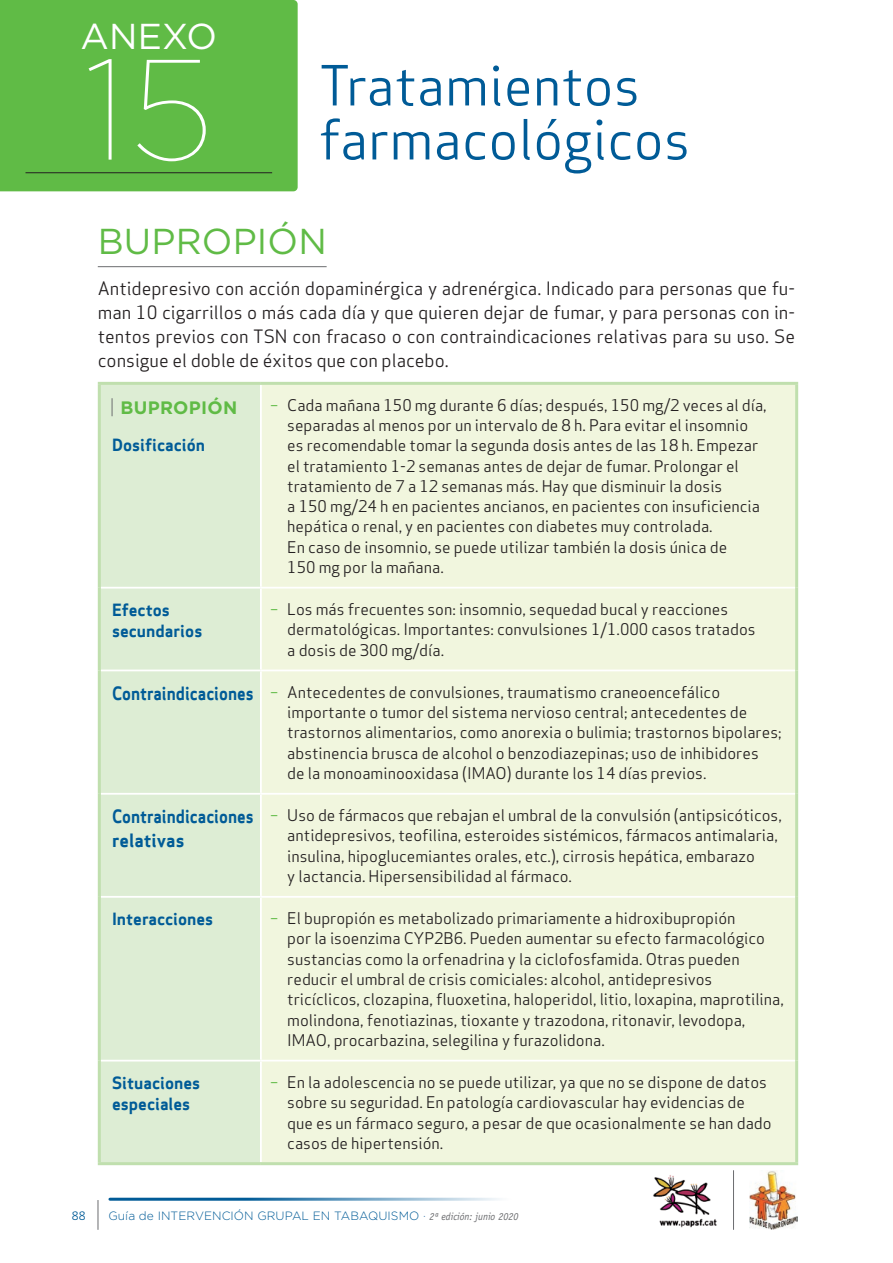
<style>
.page{position:relative;width:893px;height:1263px;background:#fff}
.page>*{position:absolute;margin:0;border:0;box-sizing:border-box;transform-origin:0 0}
.t1{font:100 142.5px "Gotham";color:#fff}
.t2{font:54px/54px "Apex Sans Book T";color:#005b97}
.t3{font:36px "Gotham";letter-spacing:.005em;color:#60bb46}
.t4{font:36px "Gotham";letter-spacing:.005em;color:#fff}
.t5{font:18px/24px "Apex Sans Book T";color:#231f20;text-align:justify}
.t6{font:18px/24px "Apex Sans Bold T";color:#005b97;scale:.9 1}
.t7{font:700 18px "Gotham";letter-spacing:.015em;color:#60bb46}
.t8{font:16.5px/21px "Apex Sans Bold T";color:#005b97}
.t9{font:15.75px/20.2px "Apex Sans Book T";color:#231f20}
.t10{font:300 12.3px "Frutiger";color:#005b97}
.t11{font:300 12px "Gotham";letter-spacing:.005em;color:#005b97}
.s1{color:#60bb46}
.s2{font-family:"Apex Sans Bold T";font-size:18px;color:#005b97}
.s3{color:#3775aa}
.s4{font-family:"Officina Sans Std";font-weight:400;font-style:italic;font-size:10.5px;color:#6c6d70}
</style>
<div class="page">
<hr style="left:98px;top:1200px;width:1px;height:30px;background:#6c6d70">
<hr style="left:110px;top:1198px;width:401px;height:3px;background:#005b97">
<img style="left:653px;top:1175px;width:64px;height:53px">
<hr style="left:733px;top:1170px;width:1px;height:60px;background:#6c6d70">
<img style="left:749px;top:1171px;width:48px;height:58px">
<div style="left:0;top:0;width:298px;height:191px;background:#60bb46"></div>
<hr style="left:26px;top:172px;width:246px;height:1px;background:#231f20">
<hr style="left:98px;top:266px;width:229px;height:1px;background:#6c6d70">
<div style="left:101px;top:385px;width:159px;height:777px;background:#ddedd4"></div>
<div style="left:262px;top:385px;width:533px;height:777px;background:#f1f6de"></div>
<hr style="left:101px;top:587px;width:160px;height:1px;background:#fff">
<hr style="left:261px;top:587px;width:534px;height:1px;background:#fff">
<hr style="left:101px;top:669px;width:160px;height:2px;background:#fff">
<hr style="left:261px;top:669px;width:534px;height:2px;background:#fff">
<hr style="left:101px;top:793px;width:160px;height:2px;background:#fff">
<hr style="left:261px;top:793px;width:534px;height:2px;background:#fff">
<hr style="left:101px;top:896px;width:160px;height:2px;background:#fff">
<hr style="left:261px;top:896px;width:534px;height:2px;background:#fff">
<hr style="left:101px;top:1060px;width:160px;height:1px;background:#fff">
<hr style="left:261px;top:1060px;width:534px;height:1px;background:#fff">
<hr style="left:98px;top:382px;width:163px;height:3px;background:#c0dfae">
<hr style="left:98px;top:385px;width:3px;height:203px;background:#c0dfae">
<hr style="left:261px;top:382px;width:537px;height:3px;background:#c0dfae">
<hr style="left:795px;top:385px;width:3px;height:203px;background:#c0dfae">
<hr style="left:98px;top:588px;width:3px;height:82px;background:#c0dfae">
<hr style="left:795px;top:588px;width:3px;height:82px;background:#c0dfae">
<hr style="left:98px;top:670px;width:3px;height:124px;background:#c0dfae">
<hr style="left:795px;top:670px;width:3px;height:124px;background:#c0dfae">
<hr style="left:98px;top:794px;width:3px;height:103px;background:#c0dfae">
<hr style="left:795px;top:794px;width:3px;height:103px;background:#c0dfae">
<hr style="left:98px;top:897px;width:3px;height:164px;background:#c0dfae">
<hr style="left:795px;top:897px;width:3px;height:164px;background:#c0dfae">
<hr style="left:98px;top:1061px;width:3px;height:101px;background:#c0dfae">
<hr style="left:795px;top:1061px;width:3px;height:101px;background:#c0dfae">
<hr style="left:98px;top:1162px;width:163px;height:3px;background:#c0dfae">
<hr style="left:261px;top:1162px;width:537px;height:3px;background:#c0dfae">
<svg style="left:112px;top:398px;width:1px;height:18px"></svg>
<h3 class="t4" style="left:81px;top:16px;width:138px">ANEXO</h3>
<h1 class="t1" style="left:84px;top:33px;width:131px">15</h1>
<h2 class="t2" style="left:319px;top:58px;width:373px">Tratamientos farmacológicos</h2>
<h3 class="t3" style="left:98px;top:221px;width:230px">BUPROPIÓN</h3>
<p class="t5" style="left:98px;top:276px;width:699px">Antidepresivo con acción dopaminérgica y adrenérgica. Indicado para personas que fu&shy;man 10 cigarrillos o más cada día y que quieren dejar de fumar, y para personas con in&shy;tentos previos con TSN con fracaso o con contraindicaciones relativas para su uso. Se consigue el doble de éxitos que con placebo.</p>
<p class="t7" style="left:121px;top:397px;width:118px">BUPROPIÓN</p>
<p class="t8" style="left:112px;top:434px;width:95px">Dosificación</p>
<p class="t9" style="left:287px;top:395px;width:481px;text-indent:-17px"><span class="s1">−</span> Cada mañana 150 mg durante 6 días; después, 150 mg/2 veces al día, separadas al menos por un intervalo de 8 h. Para evitar el insomnio es recomendable tomar la segunda dosis antes de las 18 h. Empezar el tratamiento 1-2 semanas antes de dejar de fumar. Prolongar el tratamiento de 7 a 12 semanas más. Hay que disminuir la dosis<br>a 150 mg/24 h en pacientes ancianos, en pacientes con insuficiencia hepática o renal, y en pacientes con diabetes muy controlada.<br>En caso de insomnio, se puede utilizar también la dosis única de<br>150 mg por la mañana.</p>
<p class="t8" style="left:112px;top:599px;width:92px">Efectos secundarios</p>
<p class="t9" style="left:287px;top:599px;width:470px;text-indent:-17px"><span class="s1">−</span> Los más frecuentes son: insomnio, sequedad bucal y reacciones dermatológicas. Importantes: convulsiones 1/1.000 casos tratados a dosis de 300 mg/día.</p>
<p class="t9" style="left:287px;top:682px;width:496px;text-indent:-175px"><span class="s2">Contraindicaciones</span> <span class="s1">−</span> Antecedentes de convulsiones, traumatismo craneoencefálico importante o tumor del sistema nervioso central; antecedentes de trastornos alimentarios, como anorexia o bulimia; trastornos bipolares; abstinencia brusca de alcohol o benzodiazepinas; uso de inhibidores<br>de la monoaminooxidasa (IMAO) durante los 14 días previos.</p>
<p class="t6" style="left:112px;top:804px;width:159px">Contraindicaciones relativas</p>
<p class="t9" style="left:287px;top:805px;width:496px;text-indent:-17px"><span class="s1">−</span> Uso de fármacos que rebajan el umbral de la convulsión (antipsicóticos, antidepresivos, teofilina, esteroides sistémicos, fármacos antimalaria, insulina, hipoglucemiantes orales, etc.), cirrosis hepática, embarazo<br>y lactancia. Hipersensibilidad al fármaco.</p>
<p class="t8" style="left:112px;top:908px;width:103px">Interacciones</p>
<p class="t9" style="left:287px;top:908px;width:498px;text-indent:-17px"><span class="s1">−</span> El bupropión es metabolizado primariamente a hidroxibupropión<br>por la isoenzima CYP2B6. Pueden aumentar su efecto farmacológico sustancias como la orfenadrina y la ciclofosfamida. Otras pueden reducir el umbral de crisis comiciales: alcohol, antidepresivos tricíclicos, clozapina, fluoxetina, haloperidol, litio, loxapina, maprotilina, molindona, fenotiazinas, tioxante y trazodona, ritonavir, levodopa, IMAO, procarbazina, selegilina y furazolidona.</p>
<p class="t8" style="left:112px;top:1072px;width:90px">Situaciones especiales</p>
<p class="t9" style="left:287px;top:1072px;width:486px;text-indent:-17px"><span class="s1">−</span> En la adolescencia no se puede utilizar, ya que no se dispone de datos sobre su seguridad. En patología cardiovascular hay evidencias de que es un fármaco seguro, a pesar de que ocasionalmente se han dado casos de hipertensión.</p>
<p class="t10" style="left:72px;top:1208px;width:15px">88</p>
<p class="t11" style="left:108px;top:1209px;width:411px">Guía de INTERVENCIÓN GRUPAL EN TABAQUISMO <span class="s3">·</span> <span class="s4">2ª edición: junio 2020</span></p>
</div>
